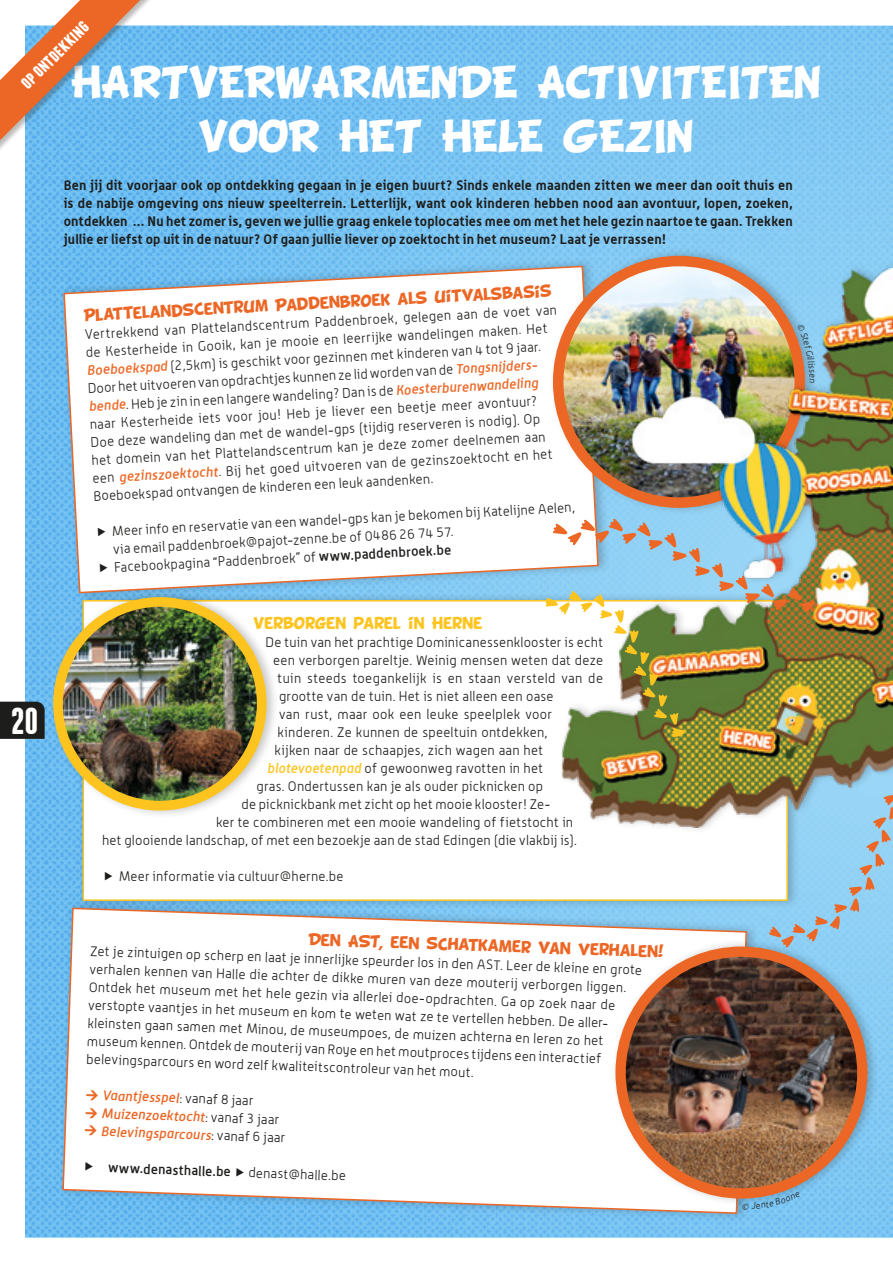
<style>
.page{position:relative;width:893px;height:1263px;background:#fff}
.page>*{position:absolute;margin:0;border:0;box-sizing:border-box;transform-origin:0 0}
.t1{font:700 37.5px "Franchise";color:#fff}
.t2{font:36px/54px "BD Cartoon Shout";color:#fff;text-align:center}
.t3{font:700 19.5px "Franchise";color:#fff}
.t4{font:300 13.5px/18px "Alwyn";letter-spacing:.02em;color:#1d1d1b}
.t5{font:700 13.5px/18px "Alwyn";letter-spacing:.015em;color:#1d1d1b;text-align:justify}
.t6{font:italic 500 13.5px/18px "Alwyn";color:#ec6725}
.t7{font:13.5px "BD Cartoon Shout";color:#ec6725}
.t8{font:13.5px "BD Cartoon Shout";letter-spacing:.005em;color:#fdc41f}
.t9{font:500 13.5px "Alwyn";color:#1d1d1b}
.s1{font-weight:500;font-style:italic;color:#ec6725}
.s2{font-weight:500}
.s3{font-weight:500;font-style:italic;color:#fdc41f}
.s4{font-weight:300;font-style:normal;color:#1d1d1b}
</style>
<div class="page">
<img style="left:26px;top:26px;width:867px;height:1211px">
<div style="left:0;top:0;width:160px;height:160px;background:#1d1d1b;opacity:.3"></div>
<svg style="left:0;top:0;width:140px;height:140px"></svg>
<div style="left:60px;top:258px;width:550px;height:343px;background:#1d1d1b;opacity:.25"></div>
<svg style="left:63px;top:265px;width:496px;height:327px"></svg>
<div style="left:59px;top:900px;width:700px;height:322px;background:#1d1d1b;opacity:.25"></div>
<svg style="left:62px;top:907px;width:686px;height:308px"></svg>
<div style="left:79px;top:592px;width:721px;height:317px;background:#1d1d1b;opacity:.25"></div>
<div style="left:83px;top:601px;width:704px;height:299px;background:#fff"></div>
<div style="left:549px;top:248px;width:269px;height:268px;background:#1d1d1b;opacity:.25"></div>
<div style="left:49px;top:589px;width:230px;height:230px;background:#1d1d1b;opacity:.25"></div>
<img style="left:58px;top:602px;width:204px;height:204px;border-radius:102px">
<div style="left:53px;top:597px;width:214px;height:213px;border:10px solid #fdc41f;border-radius:50%"></div>
<div style="left:612px;top:938px;width:268px;height:269px;background:#1d1d1b;opacity:.25"></div>
<img style="left:621px;top:952px;width:241px;height:241px;border-radius:121px">
<div style="left:615px;top:946px;width:252px;height:252px;border:10px solid #ec6725;border-radius:50%"></div>
<div style="left:559px;top:261px;width:334px;height:574px;background:#1d1d1b;opacity:.25"></div>
<img style="left:561px;top:269px;width:332px;height:558px">
<svg style="left:769px;top:795px;width:124px;height:153px;background:#a2cde5"></svg>
<img style="left:545px;top:519px;width:270px;height:218px">
<div style="left:0;top:702px;width:45px;height:37px;background:#1d1d1b"></div>
<svg style="left:98px;top:527px;width:8px;height:9px"></svg>
<svg style="left:100px;top:563px;width:8px;height:9px"></svg>
<svg style="left:86px;top:1090px;width:26px;height:11px"></svg>
<svg style="left:86px;top:1108px;width:26px;height:11px"></svg>
<svg style="left:85px;top:1125px;width:26px;height:12px"></svg>
<svg style="left:85px;top:1162px;width:8px;height:9px"></svg>
<svg style="left:236px;top:1167px;width:8px;height:9px"></svg>
<svg style="left:797px;top:324px;width:18px;height:58px"></svg>
<svg style="left:743px;top:1192px;width:57px;height:18px"></svg>
<h3 class="t3" style="left:17px;top:79px;width:90px;rotate:-45deg">op ontdekking</h3>
<h2 class="t2" style="left:72px;top:57px;width:751px">HARTVERWARMENDE ACTIVITEITEN<br>VOOR HET HELE GEZIN</h2>
<p class="t5" style="left:64px;top:176px;width:730px">Ben jij dit voorjaar ook op ontdekking gegaan in je eigen buurt? Sinds enkele maanden zitten we meer dan ooit thuis en is de nabije omgeving ons nieuw speelterrein. Letterlijk, want ook kinderen hebben nood aan avontuur, lopen, zoeken, ontdekken … Nu het zomer is, geven we jullie graag enkele toplocaties mee om met het hele gezin naartoe te gaan. Trekken jullie er liefst op uit in de natuur? Of gaan jullie liever op zoektocht in het museum? Laat je verrassen!</p>
<h1 class="t1" style="left:11px;top:704px;width:29px">20</h1>
<p class="t7" style="left:84px;top:308px;width:470px;rotate:-3deg">PLATTELANDSCENTRUM PADDENBROEK ALS UITVALSBASIS</p>
<p class="t4" style="left:85px;top:325px;width:474px;rotate:-3deg">Vertrekkend van Plattelandscentrum Paddenbroek, gelegen aan de voet van de Kesterheide in Gooik, kan je mooie en leerrijke wandelingen maken. Het <span class="s1">Boeboekspad</span> (2,5km) is geschikt voor gezinnen met kinderen van 4 tot 9 jaar.<br>Door het uitvoeren van opdrachtjes kunnen ze lid worden van de <span class="s1">Tongsnijders&shy;bende</span>. Heb je zin in een langere wandeling? Dan is de <span class="s1">Koesterburenwandeling </span>naar Kesterheide iets voor jou! Heb je liever een beetje meer avontuur?<br>Doe deze wandeling dan met de wandel-gps (tijdig reserveren is nodig). Op het domein van het Plattelandscentrum kan je deze zomer deelnemen aan een <span class="s1">gezinszoektocht</span>. Bij het goed uitvoeren van de gezinszoektocht en het Boeboekspad ontvangen de kinderen een leuk aandenken.</p>
<p class="t4" style="left:112px;top:522px;width:464px;rotate:-3deg">Meer info en reservatie van een wandel-gps kan je bekomen bij Katelijne Aelen, via email paddenbroek@pajot-zenne.be of 0486 26 74 57.<br>Facebookpagina “Paddenbroek” of <span class="s2">www.paddenbroek.be</span></p>
<p class="t8" style="left:254px;top:617px;width:231px">VERBORGEN PAREL IN HERNE</p>
<p class="t4" style="left:266px;top:633px;width:339px">De tuin van het prachtige Dominicanessenklooster is echt</p>
<p class="t4" style="left:273px;top:651px;width:331px">een verborgen pareltje. Weinig mensen weten dat deze</p>
<p class="t4" style="left:278px;top:669px;width:327px">tuin steeds toegankelijk is en staan versteld van de</p>
<p class="t4" style="left:279px;top:687px;width:276px">grootte van de tuin. Het is niet alleen een oase</p>
<p class="t4" style="left:279px;top:705px;width:274px">van rust, maar ook een leuke speelplek voor</p>
<p class="t4" style="left:278px;top:723px;width:272px">kinderen. Ze kunnen de speeltuin ontdekken,</p>
<p class="t4" style="left:275px;top:741px;width:270px">kijken naar de schaapjes, zich wagen aan het</p>
<p class="t4" style="left:267px;top:759px;width:278px"><span class="s3">blotevoetenpad</span> of gewoonweg ravotten in het</p>
<p class="t4" style="left:257px;top:777px;width:288px">gras. Ondertussen kan je als ouder picknicken op</p>
<p class="t4" style="left:242px;top:795px;width:311px">de picknickbank met zicht op het mooie klooster! Ze-</p>
<p class="t4" style="left:216px;top:813px;width:358px">ker te combineren met een mooie wandeling of fietstocht in</p>
<p class="t4" style="left:102px;top:831px;width:476px">het glooiende landschap, of met een bezoekje aan de stad Edingen (die vlakbij is).</p>
<p class="t4" style="left:119px;top:867px;width:226px">Meer informatie via cultuur@herne.be</p>
<p class="t7" style="left:309px;top:932px;width:357px;rotate:2deg">DEN AST, EEN SCHATKAMER VAN VERHALEN!</p>
<p class="t4" style="left:91px;top:942px;width:554px;rotate:2deg">Zet je zintuigen op scherp en laat je innerlijke speurder los in den AST. Leer de kleine en grote verhalen kennen van Halle die achter de dikke muren van deze mouterij verborgen liggen.<br>Ontdek het museum met het hele gezin via allerlei doe-opdrachten. Ga op zoek naar de verstopte vaantjes in het museum en kom te weten wat ze te vertellen hebben. De aller&shy;kleinsten gaan samen met Minou, de museumpoes, de muizen achterna en leren zo het museum kennen. Ontdek de mouterij van Roye en het moutproces tijdens een interactief belevingsparcours en word zelf kwaliteitscontroleur van het mout.</p>
<p class="t6" style="left:103px;top:1086px;width:186px;rotate:2deg">Vaantjesspel<span class="s4">: vanaf 8 jaar<br></span>Muizenzoektocht<span class="s4">: vanaf 3 jaar<br></span>Belevingsparcours<span class="s4">: vanaf 6 jaar</span></p>
<p class="t9" style="left:108px;top:1159px;width:124px;rotate:2deg">www.denasthalle.be</p>
<p class="t4" style="left:249px;top:1163px;width:99px;rotate:2deg">denast@halle.be</p>
</div>
